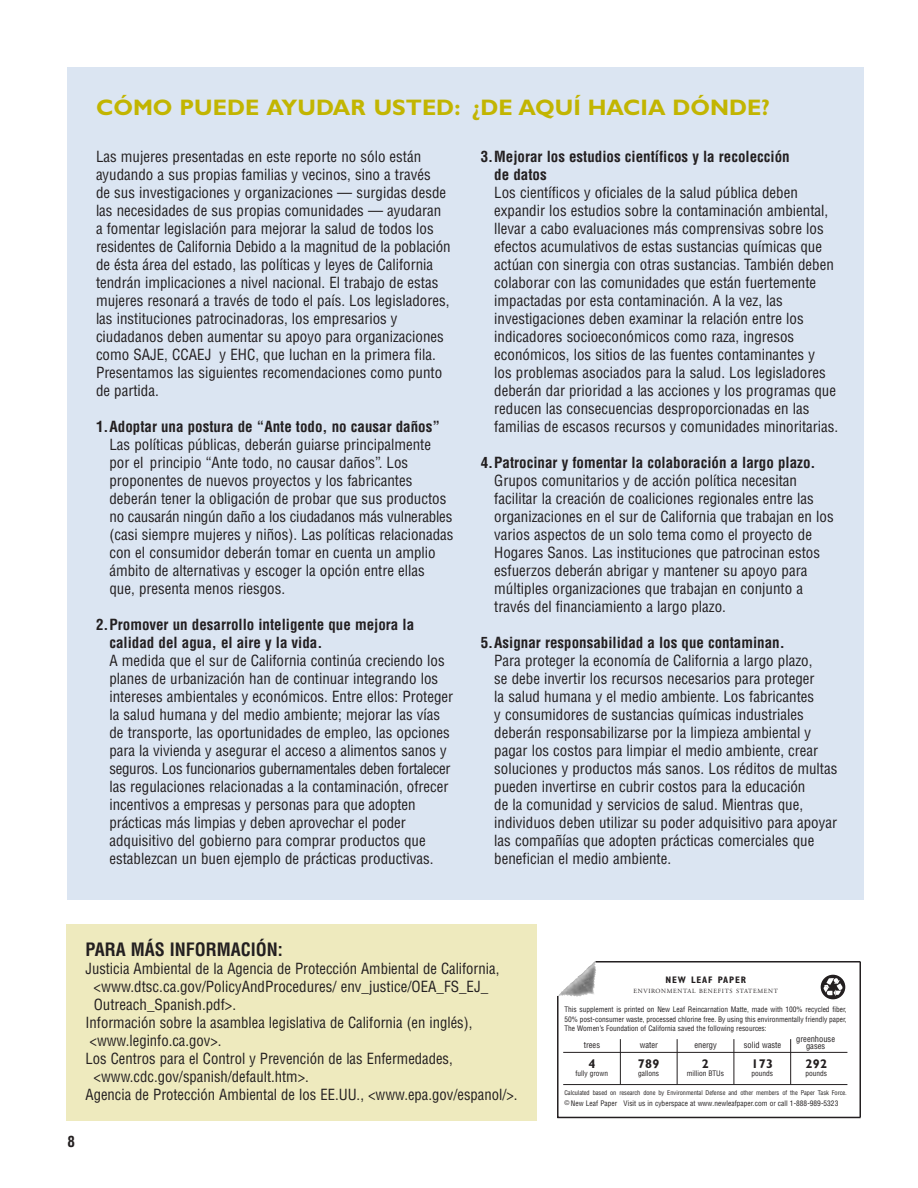
<style>
.page{position:relative;width:918px;height:1188px;background:#fff}
.page>*{position:absolute;margin:0;border:0;box-sizing:border-box;transform-origin:0 0}
.t1{font:700 22.5px "Gill Sans";color:#c2b501}
.t2{font:700 condensed 18px "Helvetica";color:#231f20}
.t3{font:condensed 15px/18px "Helvetica";color:#231f20}
.t4{font:700 condensed 15px/18px "Helvetica";color:#231f20}
.t5{font:700 12.6px "Gill Sans";letter-spacing:.025em;color:#231f20}
.t6{font:700 condensed 9.45px "Gill Sans";letter-spacing:.095em;color:#231f20}
.t7{font:condensed 8.4px/7.4px "Helvetica";color:#231f20;text-align:center}
.t8{font:condensed 7.35px/9.4px "Helvetica";color:#231f20;text-align:justify}
.t9{font:condensed 6.3px "Helvetica";letter-spacing:-.005em;color:#231f20}
.t10{font:6.3px "Adobe Garamond";letter-spacing:.1em;color:#231f20}
.s1{font-size:6.3px}
</style>
<div class="page">
<div style="left:68px;top:68px;width:796px;height:832px;background:#dbe5f2"></div>
<svg style="left:559px;top:963px;width:301px;height:154px"></svg>
<hr style="left:563px;top:1052px;width:284px;height:1px;background:#231f20">
<hr style="left:563px;top:1084px;width:284px;height:1px;background:#231f20">
<hr style="left:620px;top:1039px;width:1px;height:45px;background:#231f20">
<hr style="left:677px;top:1039px;width:1px;height:45px;background:#231f20">
<hr style="left:734px;top:1039px;width:1px;height:45px;background:#231f20">
<hr style="left:790px;top:1039px;width:1px;height:45px;background:#231f20">
<hr style="left:860px;top:962px;width:1px;height:155px;background:#231f20">
<img style="left:558px;top:961px;width:38px;height:36px">
<hr style="left:557px;top:996px;width:2px;height:122px;background:#231f20">
<hr style="left:596px;top:961px;width:264px;height:2px;background:#231f20">
<hr style="left:557px;top:1117px;width:304px;height:1px;background:#231f20">
<div style="left:821px;top:975px;width:24px;height:24px;background:#231f20;border-radius:50%"></div>
<svg style="left:817px;top:973px;width:26px;height:23px"></svg>
<div style="left:66px;top:924px;width:470px;height:196px;background:#eeeabe"></div>
<h1 class="t1" style="left:96px;top:100px;width:675px">CÓMO PUEDE AYUDAR USTED: ¿DE AQUÍ HACIA DÓNDE?</h1>
<p class="t3" style="left:96px;top:149px;width:356px">Las mujeres presentadas en este reporte no sólo están ayudando a sus propias familias y vecinos, sino a través<br>de sus investigaciones y organizaciones — surgidas desde las necesidades de sus propias comunidades — ayudaran a fomentar legislación para mejorar la salud de todos los residentes de California Debido a la magnitud de la población de ésta área del estado, las políticas y leyes de California tendrán implicaciones a nivel nacional. El trabajo de estas mujeres resonará a través de todo el país. Los legisladores, las instituciones patrocinadoras, los empresarios y ciudadanos deben aumentar su apoyo para organizaciones como SAJE, CCAEJ y EHC, que luchan en la primera fila.<br>Presentamos las siguientes recomendaciones como punto de partida.</p>
<p class="t4" style="left:96px;top:419px;width:345px">1.Adoptar una postura de “Ante todo, no causar daños”</p>
<p class="t3" style="left:110px;top:437px;width:346px">Las políticas públicas, deberán guiarse principalmente por el principio “Ante todo, no causar daños”. Los proponentes de nuevos proyectos y los fabricantes deberán tener la obligación de probar que sus productos no causarán ningún daño a los ciudadanos más vulnerables (casi siempre mujeres y niños). Las políticas relacionadas con el consumidor deberán tomar en cuenta un amplio ámbito de alternativas y escoger la opción entre ellas que, presenta menos riesgos.</p>
<p class="t4" style="left:110px;top:617px;width:306px;text-indent:-14px">2.Promover un desarrollo inteligente que mejora la calidad del agua, el aire y la vida.</p>
<p class="t3" style="left:110px;top:653px;width:345px">A medida que el sur de California continúa creciendo los planes de urbanización han de continuar integrando los intereses ambientales y económicos. Entre ellos: Proteger la salud humana y del medio ambiente; mejorar las vías de transporte, las oportunidades de empleo, las opciones para la vivienda y asegurar el acceso a alimentos sanos y seguros. Los funcionarios gubernamentales deben fortalecer las regulaciones relacionadas a la contaminación, ofrecer incentivos a empresas y personas para que adopten prácticas más limpias y deben aprovechar el poder adquisitivo del gobierno para comprar productos que establezcan un buen ejemplo de prácticas productivas.</p>
<p class="t4" style="left:494px;top:149px;width:297px;text-indent:-14px">3.Mejorar los estudios científicos y la recolección de datos</p>
<p class="t3" style="left:494px;top:185px;width:346px">Los científicos y oficiales de la salud pública deben expandir los estudios sobre la contaminación ambiental, llevar a cabo evaluaciones más comprensivas sobre los efectos acumulativos de estas sustancias químicas que actúan con sinergia con otras sustancias. También deben colaborar con las comunidades que están fuertemente impactadas por esta contaminación. A la vez, las investigaciones deben examinar la relación entre los indicadores socioeconómicos como raza, ingresos económicos, los sitios de las fuentes contaminantes y<br>los problemas asociados para la salud. Los legisladores deberán dar prioridad a las acciones y los programas que reducen las consecuencias desproporcionadas en las familias de escasos recursos y comunidades minoritarias.</p>
<p class="t4" style="left:481px;top:455px;width:336px">4.Patrocinar y fomentar la colaboración a largo plazo.</p>
<p class="t3" style="left:494px;top:473px;width:341px">Grupos comunitarios y de acción política necesitan facilitar la creación de coaliciones regionales entre las organizaciones en el sur de California que trabajan en los varios aspectos de un solo tema como el proyecto de Hogares Sanos. Las instituciones que patrocinan estos esfuerzos deberán abrigar y mantener su apoyo para múltiples organizaciones que trabajan en conjunto a través del financiamiento a largo plazo.</p>
<p class="t4" style="left:481px;top:635px;width:306px">5.Asignar responsabilidad a los que contaminan.</p>
<p class="t3" style="left:494px;top:653px;width:345px">Para proteger la economía de California a largo plazo,<br>se debe invertir los recursos necesarios para proteger<br>la salud humana y el medio ambiente. Los fabricantes<br>y consumidores de sustancias químicas industriales deberán responsabilizarse por la limpieza ambiental y pagar los costos para limpiar el medio ambiente, crear soluciones y productos más sanos. Los réditos de multas pueden invertirse en cubrir costos para la educación<br>de la comunidad y servicios de salud. Mientras que, individuos deben utilizar su poder adquisitivo para apoyar las compañías que adopten prácticas comerciales que benefician el medio ambiente.</p>
<p class="t2" style="left:86px;top:942px;width:199px">PARA MÁS INFORMACIÓN:</p>
<p class="t3" style="left:86px;top:960px;width:415px">Justicia Ambiental de la Agencia de Protección Ambiental de California,</p>
<p class="t3" style="left:94px;top:978px;width:396px">&lt;www.dtsc.ca.gov/PolicyAndProcedures/ env_justice/OEA_FS_EJ_</p>
<p class="t3" style="left:94px;top:996px;width:144px">Outreach_Spanish.pdf&gt;.</p>
<p class="t3" style="left:85px;top:1014px;width:388px">Información sobre la asamblea legislativa de California (en inglés),</p>
<p class="t3" style="left:90px;top:1032px;width:134px">&lt;www.leginfo.ca.gov&gt;.</p>
<p class="t3" style="left:85px;top:1050px;width:369px">Los Centros para el Control y Prevención de las Enfermedades,</p>
<p class="t3" style="left:94px;top:1068px;width:217px">&lt;www.cdc.gov/spanish/default.htm&gt;.</p>
<p class="t3" style="left:85px;top:1086px;width:434px">Agencia de Protección Ambiental de los EE.UU., &lt;www.epa.gov/espanol/&gt;.</p>
<p class="t4" style="left:68px;top:1134px;width:9px">8</p>
<p class="t6" style="left:665px;top:976px;width:82px">NEW LEAF PAPER</p>
<p class="t10" style="left:634px;top:989px;width:146px">ENVIRONMENTAL BENEFITS STATEMENT</p>
<p class="t8" style="left:565px;top:1005px;width:284px">This supplement is printed on New Leaf Reincarnation Matte, made with 100% recycled fiber, 50% post-consumer waste, processed chlorine free. By using this environmentally friendly paper, The Women’s Foundation of California saved the following resources:</p>
<p class="t7" style="left:584px;top:1042px;width:18px">trees</p>
<p class="t5" style="left:588px;top:1059px;width:8px">4</p>
<p class="t8" style="left:576px;top:1070px;width:34px">fully grown</p>
<p class="t7" style="left:640px;top:1042px;width:20px">water</p>
<p class="t7" style="left:694px;top:1042px;width:24px">energy</p>
<p class="t7" style="left:744px;top:1042px;width:39px">solid waste</p>
<p class="t7" style="left:796px;top:1036px;width:40px">greenhouse gases</p>
<p class="t5" style="left:638px;top:1059px;width:23px">789</p>
<p class="t8" style="left:638px;top:1070px;width:22px">gallons</p>
<p class="t5" style="left:702px;top:1059px;width:8px">2</p>
<p class="t8" style="left:687px;top:1070px;width:39px">million BTUs</p>
<p class="t5" style="left:751px;top:1059px;width:23px">173</p>
<p class="t8" style="left:751px;top:1070px;width:23px">pounds</p>
<p class="t5" style="left:806px;top:1059px;width:23px">292</p>
<p class="t8" style="left:806px;top:1070px;width:23px">pounds</p>
<p class="t9" style="left:564px;top:1090px;width:284px">Calculated based on research done by Environmental Defense and other members of the Paper Task Force.</p>
<p class="t8" style="left:564px;top:1099px;width:275px"><span class="s1">©</span> New Leaf Paper Visit us in cyberspace at www.newleafpaper.com or call 1-888-989-5323</p>
</div>
